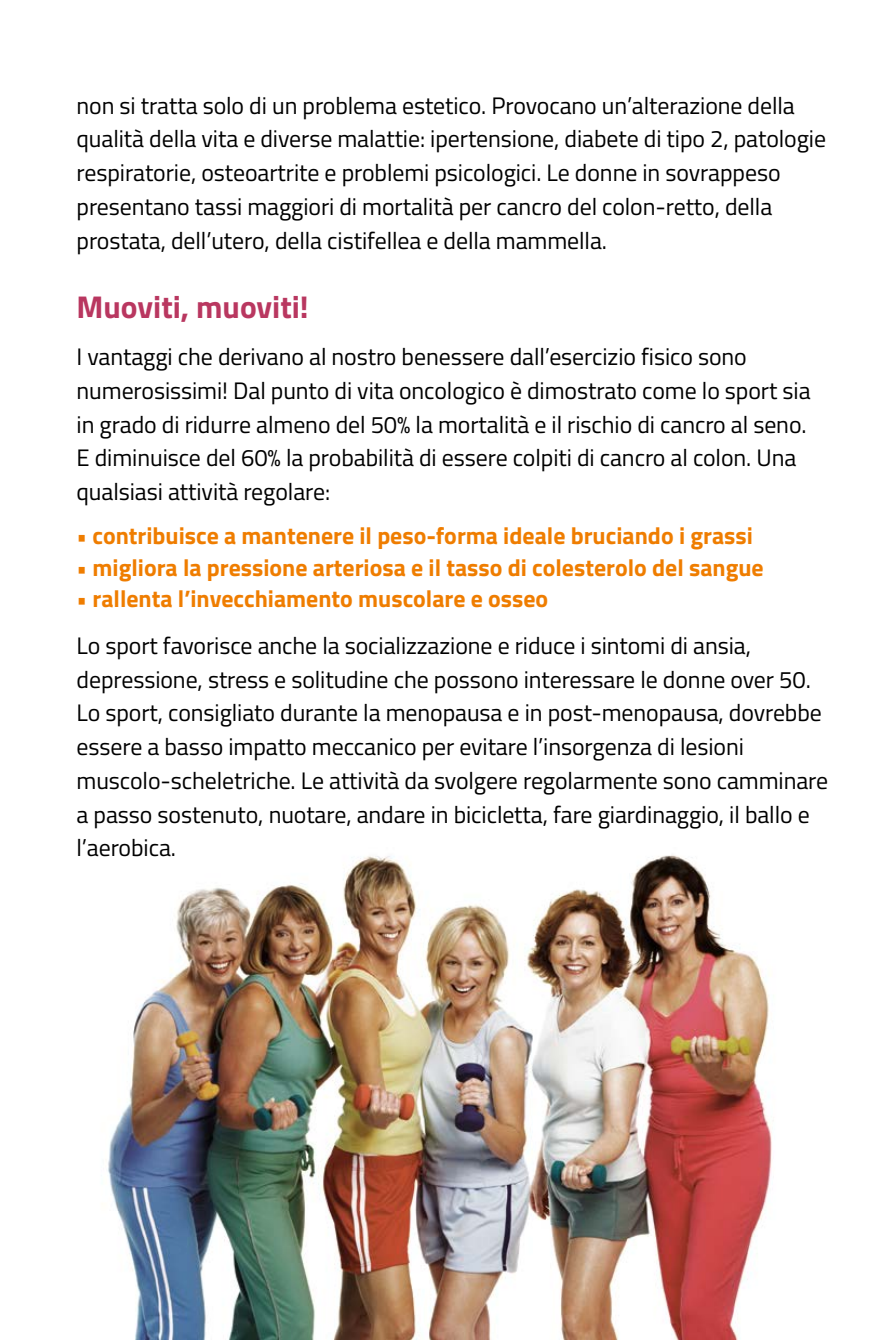
<style>
.page{position:relative;width:893px;height:1340px;background:#fff}
.page>*{position:absolute;margin:0;border:0;box-sizing:border-box;transform-origin:0 0}
.t1{font:700 31.5px "Titillium";color:#b93760}
.t2{font:23.85px/33.8px "Titillium";letter-spacing:-.005em;color:#000}
.t3{font:700 23.85px "Titillium";color:#ef7d00}
</style>
<div class="page">
<img style="left:108px;top:855px;width:664px;height:484px">
<p class="t2" style="left:77px;top:87px;width:751px">non si tratta solo di un problema estetico. Provocano un’alterazione della qualità della vita e diverse malattie: ipertensione, diabete di tipo 2, patologie respiratorie, osteoartrite e problemi psicologici. Le donne in sovrappeso presentano tassi maggiori di mortalità per cancro del colon-retto, della prostata, dell’utero, della cistifellea e della mammella.</p>
<h1 class="t1" style="left:77px;top:283px;width:234px">Muoviti, muoviti!</h1>
<p class="t2" style="left:77px;top:338px;width:736px">I vantaggi che derivano al nostro benessere dall’esercizio fisico sono numerosissimi! Dal punto di vita oncologico è dimostrato come lo sport sia in grado di ridurre almeno del 50% la mortalità e il rischio di cancro al seno.<br>E diminuisce del 60% la probabilità di essere colpiti di cancro al colon. Una qualsiasi attività regolare:</p>
<p class="t3" style="left:77px;top:518px;width:678px">• contribuisce a mantenere il peso-forma ideale bruciando i grassi</p>
<p class="t3" style="left:77px;top:549px;width:689px">• migliora la pressione arteriosa e il tasso di colesterolo del sangue</p>
<p class="t3" style="left:77px;top:581px;width:473px">• rallenta l’invecchiamento muscolare e osseo</p>
<p class="t2" style="left:77px;top:627px;width:753px">Lo sport favorisce anche la socializzazione e riduce i sintomi di ansia, depressione, stress e solitudine che possono interessare le donne over 50.<br>Lo sport, consigliato durante la menopausa e in post-menopausa, dovrebbe essere a basso impatto meccanico per evitare l’insorgenza di lesioni muscolo-scheletriche. Le attività da svolgere regolarmente sono camminare a passo sostenuto, nuotare, andare in bicicletta, fare giardinaggio, il ballo e l’aerobica.</p>
</div>
